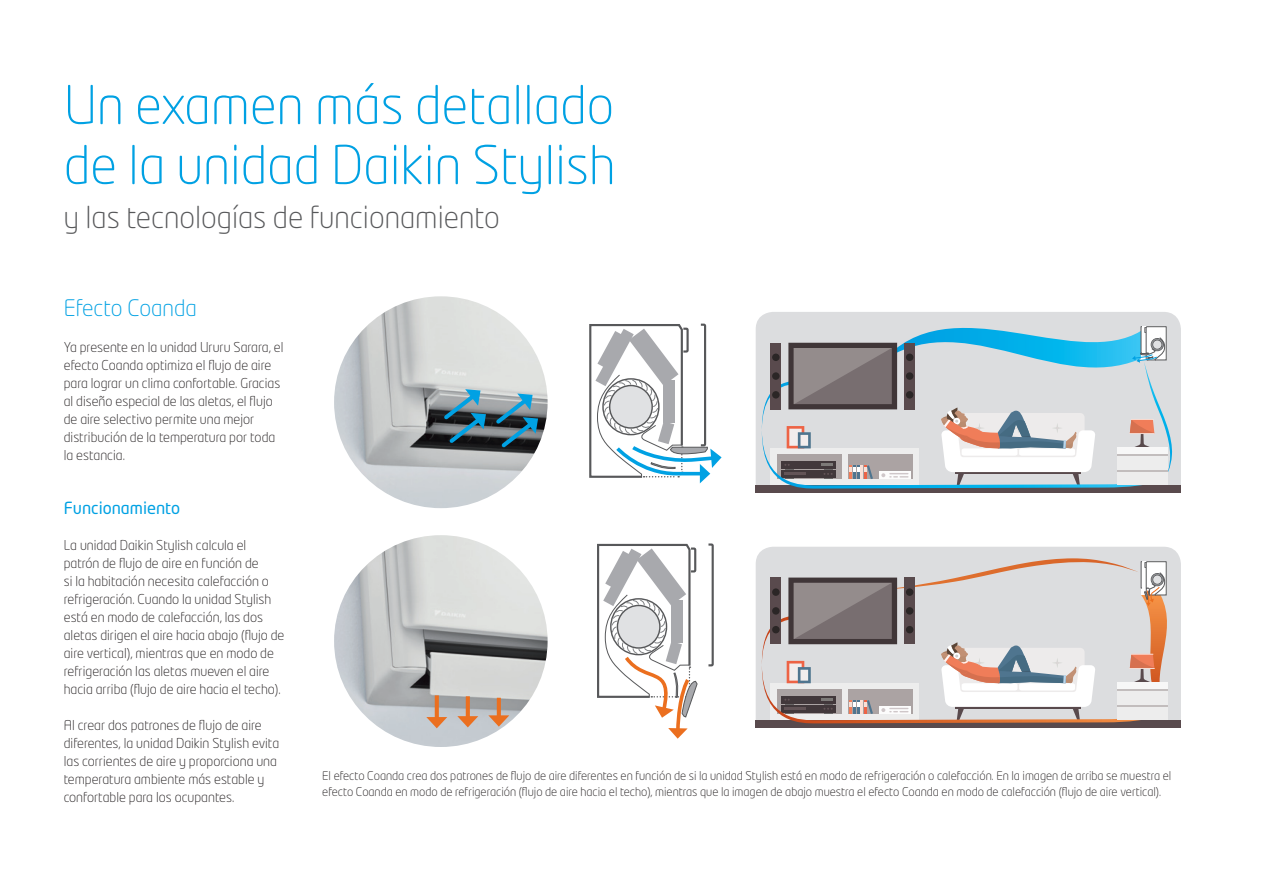
<style>
.page{position:relative;width:1263px;height:893px;background:#fff}
.page>*{position:absolute;margin:0;border:0;box-sizing:border-box;transform-origin:0 0}
.t1{font:300 52.5px "Neo Tech Std";color:#00a1e3}
.t2{font:300 30px "Neo Tech Std";color:#57585a}
.t3{font:300 22.5px "Neo Tech Std";color:#00a1e3}
.t4{font:16.5px "Neo Tech Std";color:#00a1e3}
.t5{font:300 13.5px/18px "Neo Tech Std";color:#231f20}
.t6{font:300 12px/16.5px "Neo Tech Std";color:#231f20}
</style>
<div class="page">
<svg style="left:708px;top:543px;width:6px;height:124px"></svg>
<svg style="left:597px;top:543px;width:101px;height:196px"></svg>
<svg style="left:589px;top:323px;width:132px;height:160px"></svg>
<img style="left:334px;top:296px;width:214px;height:212px">
<svg style="left:440px;top:389px;width:46px;height:58px;background:#51717f"></svg>
<svg style="left:492px;top:393px;width:46px;height:58px;background:#50707e"></svg>
<img style="left:334px;top:535px;width:214px;height:212px">
<svg style="left:435px;top:695px;width:4px;height:22px"></svg>
<svg style="left:426px;top:717px;width:21px;height:11px"></svg>
<svg style="left:466px;top:696px;width:4px;height:20px"></svg>
<svg style="left:457px;top:716px;width:21px;height:11px"></svg>
<svg style="left:497px;top:698px;width:4px;height:17px"></svg>
<svg style="left:488px;top:715px;width:21px;height:12px"></svg>
<div style="left:756px;top:312px;width:425px;height:173px;background:#dcdddf"></div>
<div style="left:756px;top:485px;width:425px;height:8px;background:#594a4d"></div>
<svg style="left:761px;top:369px;width:381px;height:120px;background:#88b8ca"></svg>
<div style="left:770px;top:343px;width:11px;height:67px;background:#594a4d"></div>
<div style="left:772px;top:354px;width:8px;height:7px;background:#2b2626;border-radius:50%"></div>
<div style="left:772px;top:372px;width:8px;height:8px;background:#2b2626;border-radius:50%"></div>
<div style="left:772px;top:391px;width:8px;height:8px;background:#2b2626;border-radius:50%"></div>
<svg style="left:784px;top:319px;width:388px;height:166px;background:#b9c4ca"></svg>
<div style="left:1116px;top:448px;width:51px;height:37px;background:#ededed"></div>
<hr style="left:1116px;top:471px;width:51px;height:1px;background:#c2bdbd">
<hr style="left:1116px;top:455px;width:51px;height:1px;background:#c2bdbd">
<div style="left:1116px;top:448px;width:51px;height:6px;background:#f7f7f7"></div>
<div style="left:756px;top:547px;width:425px;height:173px;background:#dcdddf"></div>
<div style="left:756px;top:720px;width:425px;height:7px;background:#594a4d"></div>
<svg style="left:761px;top:604px;width:380px;height:120px;background:#c4a293"></svg>
<div style="left:770px;top:577px;width:11px;height:67px;background:#594a4d"></div>
<div style="left:772px;top:588px;width:8px;height:8px;background:#2b2626;border-radius:50%"></div>
<div style="left:772px;top:607px;width:8px;height:8px;background:#2b2626;border-radius:50%"></div>
<div style="left:772px;top:626px;width:8px;height:7px;background:#2b2626;border-radius:50%"></div>
<svg style="left:784px;top:558px;width:396px;height:162px;background:#cac3c1"></svg>
<div style="left:1116px;top:682px;width:51px;height:38px;background:#ededed"></div>
<hr style="left:1116px;top:705px;width:51px;height:2px;background:#c2bdbd">
<hr style="left:1116px;top:690px;width:51px;height:1px;background:#c2bdbd">
<div style="left:1116px;top:682px;width:51px;height:7px;background:#f7f7f7"></div>
<p class="t1" style="left:64px;top:73px;width:552px">Un examen más detallado</p>
<p class="t1" style="left:64px;top:133px;width:553px">de la unidad Daikin Stylish</p>
<p class="t2" style="left:64px;top:199px;width:437px">y las tecnologías de funcionamiento</p>
<p class="t3" style="left:64px;top:294px;width:134px">Efecto Coanda</p>
<p class="t5" style="left:64px;top:338px;width:221px">Ya presente en la unidad Ururu Sarara, el efecto Coanda optimiza el flujo de aire para lograr un clima confortable. Gracias al diseño especial de las aletas, el flujo de aire selectivo permite una mejor distribución de la temperatura por toda la estancia.</p>
<p class="t4" style="left:64px;top:497px;width:118px">Funcionamiento</p>
<p class="t5" style="left:64px;top:536px;width:222px">La unidad Daikin Stylish calcula el patrón de flujo de aire en función de<br>si la habitación necesita calefacción o refrigeración. Cuando la unidad Stylish está en modo de calefacción, las dos aletas dirigen el aire hacia abajo (flujo de aire vertical), mientras que en modo de refrigeración las aletas mueven el aire hacia arriba (flujo de aire hacia el techo).</p>
<p class="t5" style="left:64px;top:716px;width:217px">Al crear dos patrones de flujo de aire diferentes, la unidad Daikin Stylish evita las corrientes de aire y proporciona una temperatura ambiente más estable y confortable para los ocupantes.</p>
<p class="t6" style="left:322px;top:767px;width:850px">El efecto Coanda crea dos patrones de flujo de aire diferentes en función de si la unidad Stylish está en modo de refrigeración o calefacción. En la imagen de arriba se muestra el efecto Coanda en modo de refrigeración (flujo de aire hacia el techo), mientras que la imagen de abajo muestra el efecto Coanda en modo de calefacción (flujo de aire vertical).</p>
</div>
